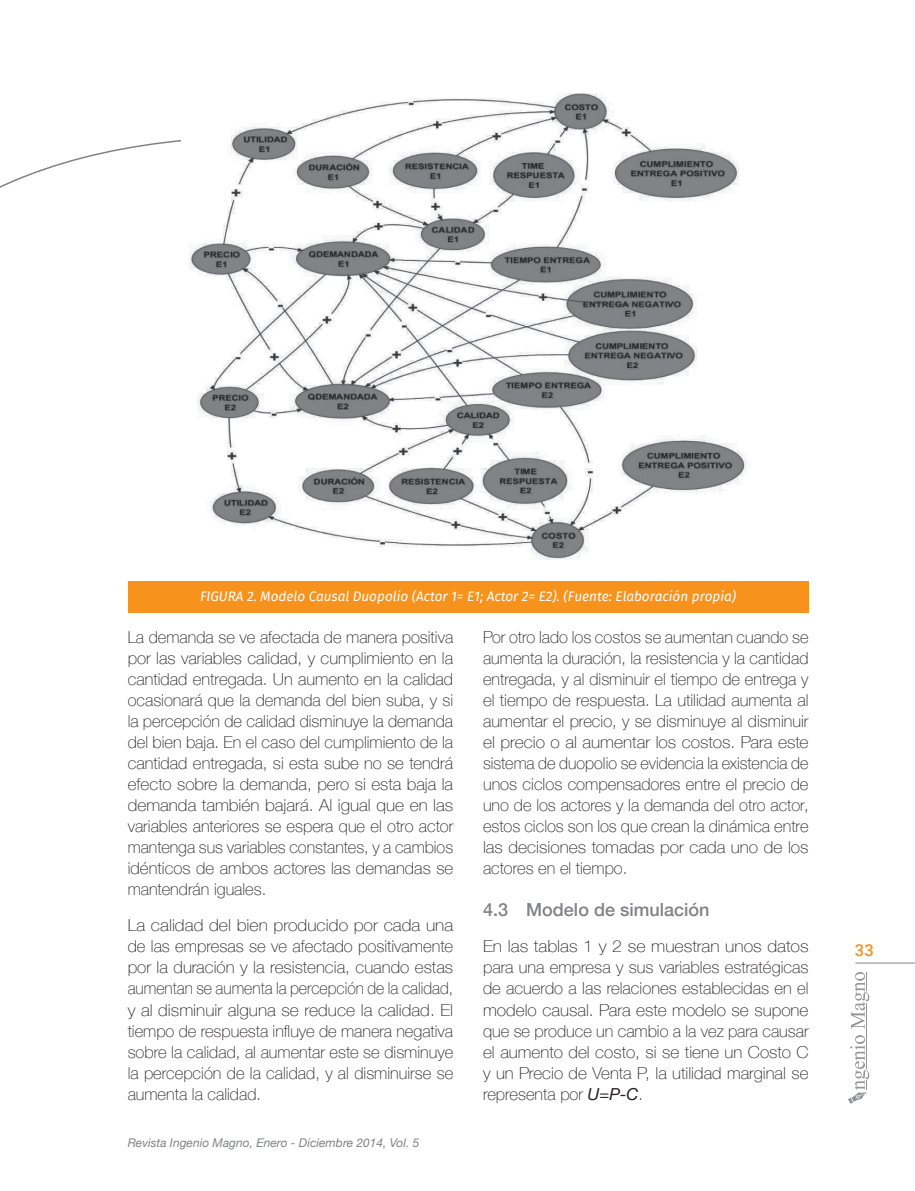
<style>
.page{position:relative;width:915px;height:1191px;background:#fff}
.page>*{position:absolute;margin:0;border:0;box-sizing:border-box;transform-origin:0 0}
.t1{font:500 18px "Helvetica Neue";color:#808285}
.t2{font:100 16.5px/21px "Helvetica Neue";color:#231f20;text-align:justify}
.t3{font:100 16.5px/21px "Helvetica Neue";color:#231f20;text-align:justify;scale:1.07 1}
.t4{font:100 16.5px/21px "Helvetica Neue";color:#231f20;text-align:justify;scale:1.08 1}
.t5{font:500 16.5px "Roboto";color:#f7931d}
.t6{font:italic 13.5px "Fira Sans";color:#fff}
.t7{font:italic 12px "Helvetica Neue";color:#808285}
.s1{font-weight:400;font-style:italic}
</style>
<div class="page">
<svg style="left:848px;top:1035px;width:20px;height:68px"></svg>
<hr style="left:866px;top:1002px;width:1px;height:66px;background:#939598">
<svg style="left:851px;top:972px;width:17px;height:57px"></svg>
<hr style="left:855px;top:962px;width:59px;height:1px;background:#939598">
<svg style="left:0;top:140px;width:181px;height:48px"></svg>
<div style="left:128px;top:580px;width:680px;height:32px;background:#f7931d"></div>
<img style="left:189px;top:93px;width:559px;height:467px">
<p class="t6" style="left:200px;top:586px;width:537px">FIGURA 2. Modelo Causal Duopolio (Actor 1= E1; Actor 2= E2). (Fuente: Elaboración propia)</p>
<p class="t2" style="left:128px;top:626px;width:327px">La demanda se ve afectada de manera positiva por las variables calidad, y cumplimiento en la cantidad entregada. Un aumento en la calidad ocasionará que la demanda del bien suba, y si la percepción de calidad disminuye la demanda del bien baja. En el caso del cumplimiento de la cantidad entregada, si esta sube no se tendrá efecto sobre la demanda, pero si esta baja la demanda también bajará. Al igual que en las variables anteriores se espera que el otro actor mantenga sus variables constantes, y a cambios idénticos de ambos actores las demandas se mantendrán iguales.</p>
<p class="t3" style="left:128px;top:914px;width:306px">La calidad del bien producido por cada una de las empresas se ve afectado positivamente por la duración y la resistencia, cuando estas aumentan se aumenta la percepción de la calidad, y al disminuir alguna se reduce la calidad. El tiempo de respuesta influye de manera negativa sobre la calidad, al aumentar este se disminuye la percepción de la calidad, y al disminuirse se aumenta la calidad.</p>
<p class="t2" style="left:483px;top:626px;width:327px">Por otro lado los costos se aumentan cuando se aumenta la duración, la resistencia y la cantidad entregada, y al disminuir el tiempo de entrega y el tiempo de respuesta. La utilidad aumenta al aumentar el precio, y se disminuye al disminuir el precio o al aumentar los costos. Para este sistema de duopolio se evidencia la existencia de unos ciclos compensadores entre el precio de uno de los actores y la demanda del otro actor, estos ciclos son los que crean la dinámica entre las decisiones tomadas por cada uno de los actores en el tiempo.</p>
<p class="t1" style="left:483px;top:895px;width:228px">4.3 Modelo de simulación</p>
<p class="t4" style="left:483px;top:935px;width:303px">En las tablas 1 y 2 se muestran unos datos para una empresa y sus variables estratégicas de acuerdo a las relaciones establecidas en el modelo causal. Para este modelo se supone que se produce un cambio a la vez para causar el aumento del costo, si se tiene un Costo C y un Precio de Venta P, la utilidad marginal se representa por <span class="s1">U=P-C</span>.</p>
<p class="t7" style="left:128px;top:1134px;width:293px">Revista Ingenio Magno, Enero - Diciembre 2014, Vol. 5</p>
<p class="t5" style="left:854px;top:938px;width:20px">33</p>
</div>
